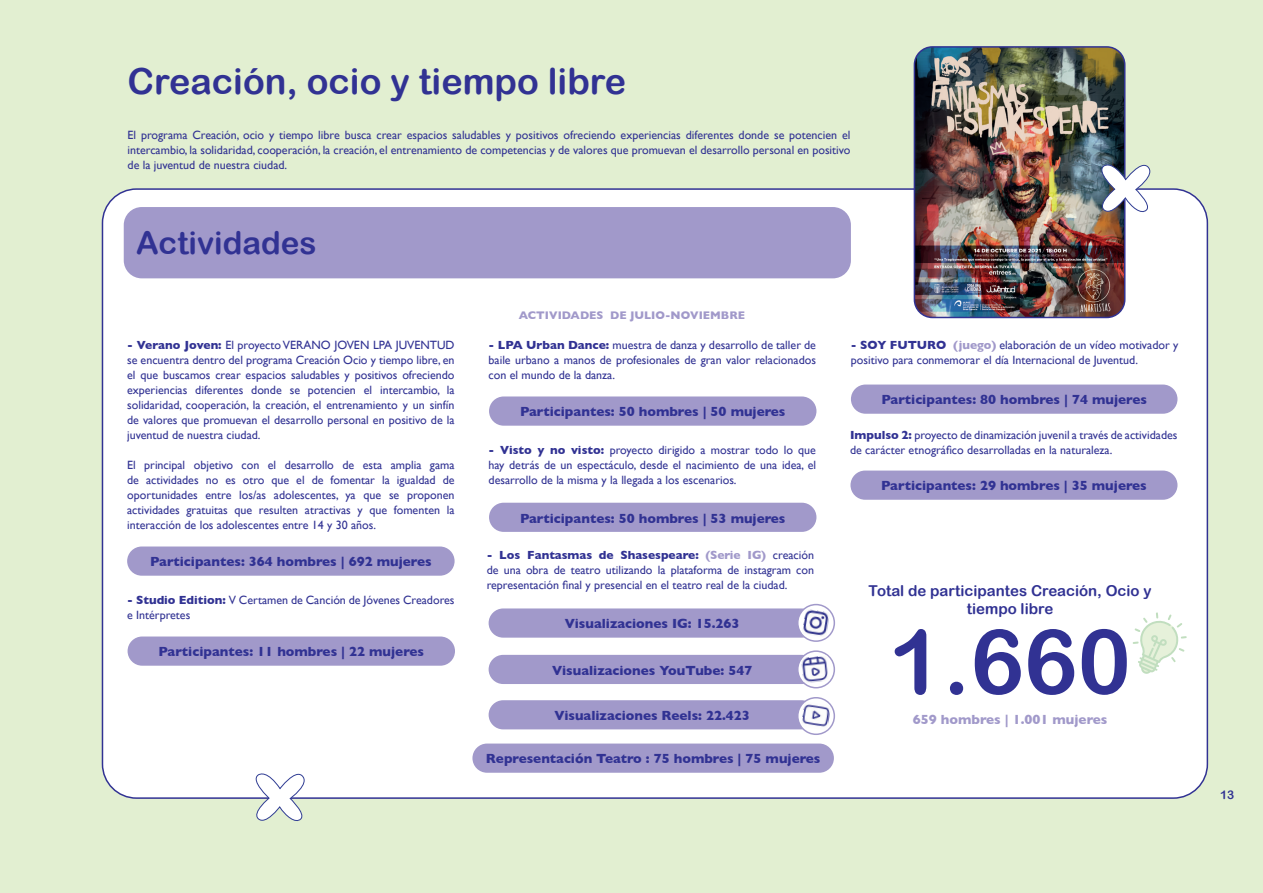
<style>
.page{position:relative;width:1263px;height:893px;background:#e2efd1}
.page>*{position:absolute;margin:0;border:0;box-sizing:border-box;transform-origin:0 0}
.t1{font:90px "Arial Rounded MT Bold";color:#313293}
.t2{font:36px "Arial Rounded MT Bold";color:#313293}
.t3{font:31.5px "Arial Rounded MT Bold";color:#313293}
.t4{font:15px/18px "Arial Rounded MT Bold";color:#313293;text-align:center}
.t5{font:700 13.5px "Gill Sans";color:#313293}
.t6{font:700 13.5px "Gill Sans";color:#a199ca}
.t7{font:12px/15px "Gill Sans";color:#313293;text-align:justify}
.t8{font:12px "Arial Rounded MT Bold";color:#313293}
.t9{font:700 11.25px "Gill Sans";color:#a199ca}
.s1{font-weight:700}
.s2{font-weight:700;color:#a199ca}
</style>
<div class="page">
<div style="left:102px;top:189px;width:1105px;height:609px;background:#fff;border-radius:34px"></div>
<div style="left:124px;top:207px;width:727px;height:71px;background:#a199ca;border-radius:18px"></div>
<div style="left:127px;top:546px;width:328px;height:30px;background:#a199ca;border-radius:15px"></div>
<div style="left:489px;top:396px;width:327px;height:30px;background:#a199ca;border-radius:15px"></div>
<div style="left:851px;top:385px;width:326px;height:29px;background:#a199ca;border-radius:15px"></div>
<div style="left:850px;top:471px;width:327px;height:29px;background:#a199ca;border-radius:15px"></div>
<div style="left:489px;top:503px;width:327px;height:29px;background:#a199ca;border-radius:15px"></div>
<div style="left:128px;top:636px;width:327px;height:30px;background:#a199ca;border-radius:15px"></div>
<div style="left:472px;top:743px;width:362px;height:30px;background:#a199ca;border-radius:15px"></div>
<svg style="left:251px;top:773px;width:57px;height:48px"></svg>
<img style="left:914px;top:47px;width:211px;height:270px">
<div style="left:914px;top:46px;width:211px;height:272px;border:2px solid #313293;border-radius:18px"></div>
<svg style="left:1097px;top:161px;width:57px;height:54px"></svg>
<svg style="left:1133px;top:612px;width:54px;height:62px"></svg>
<div style="left:489px;top:608px;width:327px;height:30px;background:#a199ca;border-radius:15px"></div>
<svg style="left:797px;top:604px;width:38px;height:38px"></svg>
<img style="left:802px;top:609px;width:28px;height:28px">
<img style="left:802px;top:633px;width:24px;height:5px">
<div style="left:489px;top:655px;width:327px;height:29px;background:#a199ca;border-radius:15px"></div>
<svg style="left:797px;top:650px;width:38px;height:38px"></svg>
<img style="left:801px;top:655px;width:29px;height:28px">
<div style="left:489px;top:700px;width:327px;height:29px;background:#a199ca;border-radius:15px"></div>
<svg style="left:797px;top:697px;width:38px;height:38px"></svg>
<img style="left:801px;top:701px;width:30px;height:29px">
<h2 class="t2" style="left:128px;top:60px;width:500px">Creación, ocio y tiempo libre</h2>
<p class="t7" style="left:128px;top:127px;width:724px">El programa Creación, ocio y tiempo libre busca crear espacios saludables y positivos ofreciendo experiencias diferentes donde se potencien el intercambio, la solidaridad, cooperación, la creación, el entrenamiento de competencias y de valores que promuevan el desarrollo personal en positivo de la juventud de nuestra ciudad.</p>
<h3 class="t3" style="left:136px;top:224px;width:182px">Actividades</h3>
<p class="t7" style="left:127px;top:337px;width:329px"><span class="s1">- Verano Joven:</span> El proyecto VERANO JOVEN LPA JUVENTUD se encuentra dentro del programa Creación Ocio y tiempo libre, en el que buscamos crear espacios saludables y positivos ofreciendo experiencias diferentes donde se potencien el intercambio, la solidaridad, cooperación, la creación, el entrenamiento y un sinfín de valores que promuevan el desarrollo personal en positivo de la juventud de nuestra ciudad.</p>
<p class="t7" style="left:127px;top:457px;width:329px">El principal objetivo con el desarrollo de esta amplia gama de actividades no es otro que el de fomentar la igualdad de oportunidades entre los/as adolescentes, ya que se proponen actividades gratuitas que resulten atractivas y que fomenten la interacción de los adolescentes entre 14 y 30 años.</p>
<p class="t5" style="left:150px;top:551px;width:283px">Participantes: 364 hombres | 692 mujeres</p>
<p class="t7" style="left:127px;top:592px;width:329px"><span class="s1">- Studio Edition:</span> V Certamen de Canción de Jóvenes Creadores e Intérpretes</p>
<p class="t5" style="left:159px;top:641px;width:267px">Participantes: 11 hombres | 22 mujeres</p>
<p class="t9" style="left:519px;top:306px;width:228px">ACTIVIDADES DE JULIO-NOVIEMBRE</p>
<p class="t7" style="left:489px;top:337px;width:329px"><span class="s1">- LPA Urban Dance:</span> muestra de danza y desarrollo de taller de baile urbano a manos de profesionales de gran valor relacionados con el mundo de la danza.</p>
<p class="t7" style="left:851px;top:337px;width:329px"><span class="s1">- SOY FUTURO</span> <span class="s2">(juego)</span> elaboración de un vídeo motivador y positivo para conmemorar el día Internacional de Juventud.</p>
<p class="t5" style="left:520px;top:401px;width:267px">Participantes: 50 hombres | 50 mujeres</p>
<p class="t5" style="left:881px;top:389px;width:267px">Participantes: 80 hombres | 74 mujeres</p>
<p class="t7" style="left:850px;top:427px;width:329px"><span class="s1">Impulso 2:</span> proyecto de dinamización juvenil a través de actividades</p>
<p class="t7" style="left:489px;top:442px;width:329px"><span class="s1">- Visto y no visto:</span> proyecto dirigido a mostrar todo lo que</p>
<p class="t7" style="left:850px;top:442px;width:264px">de carácter etnográfico desarrolladas en la naturaleza.</p>
<p class="t7" style="left:489px;top:457px;width:329px">hay detrás de un espectáculo, desde el nacimiento de una idea, el desarrollo de la misma y la llegada a los escenarios.</p>
<p class="t5" style="left:881px;top:475px;width:267px">Participantes: 29 hombres | 35 mujeres</p>
<p class="t5" style="left:520px;top:507px;width:267px">Participantes: 50 hombres | 53 mujeres</p>
<p class="t7" style="left:487px;top:547px;width:329px"><span class="s1">- Los Fantasmas de Shasespeare:</span> <span class="s2">(Serie IG)</span> creación de una obra de teatro utilizando la plataforma de instagram con representación final y presencial en el teatro real de la ciudad.</p>
<p class="t5" style="left:565px;top:613px;width:176px">Visualizaciones IG: 15.263</p>
<p class="t5" style="left:552px;top:659px;width:202px">Visualizaciones YouTube: 547</p>
<p class="t5" style="left:554px;top:705px;width:197px">Visualizaciones Reels: 22.423</p>
<p class="t5" style="left:486px;top:748px;width:336px">Representación Teatro : 75 hombres | 75 mujeres</p>
<p class="t4" style="left:868px;top:581px;width:284px">Total de participantes Creación, Ocio y tiempo libre</p>
<h1 class="t1" style="left:889px;top:609px;width:244px">1.660</h1>
<p class="t6" style="left:913px;top:709px;width:196px">659 hombres | 1.001 mujeres</p>
<p class="t8" style="left:1220px;top:787px;width:16px">13</p>
</div>
